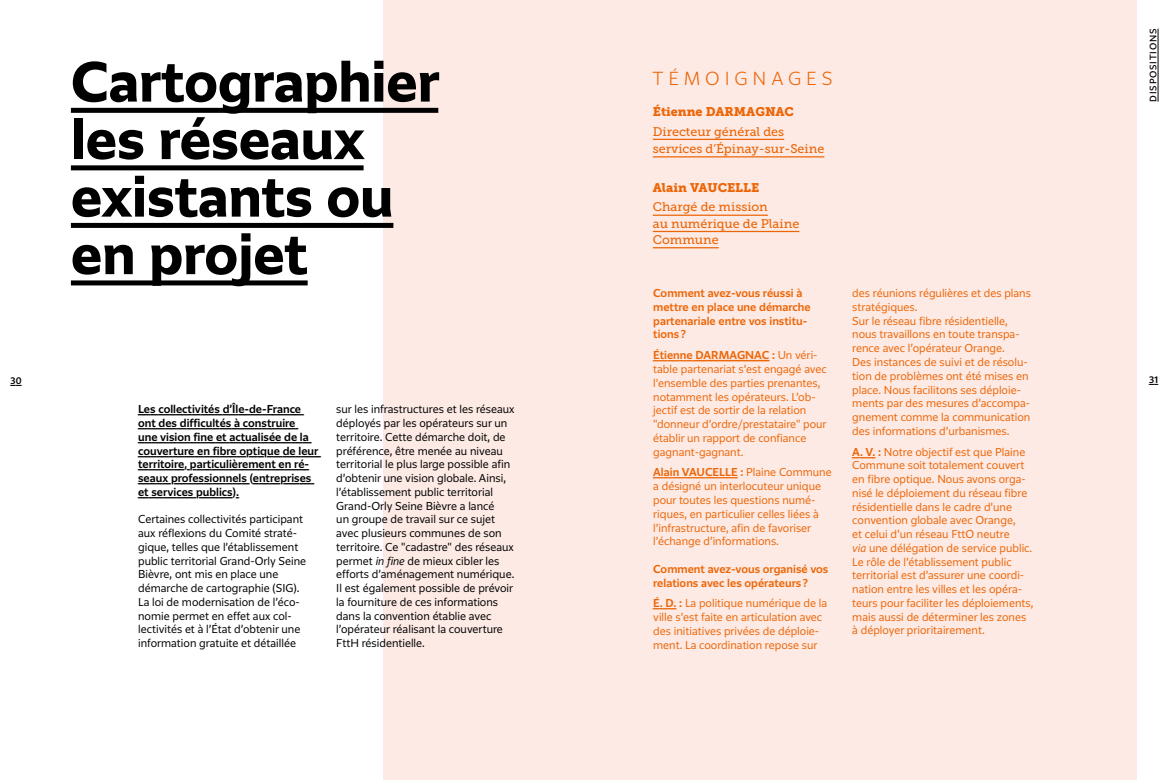
<style>
.page{position:relative;width:1170px;height:780px;background:#fff}
.page>*{position:absolute;margin:0;border:0;box-sizing:border-box;transform-origin:0 0}
.t1{font:700 52.5px/57.5px "Grand Paris";color:#000}
.t2{font:300 expanded 17.5px "Grand Paris";letter-spacing:.28em;color:#ec6608}
.t3{font:12.5px/16.2px "Museo Slab 500";color:#ec6608}
.t4{font:12.5px "Museo Slab 900";color:#ec6608}
.t5{font:300 10.62px/13.8px "Grand Paris";color:#ec6608}
.t6{font:300 10.62px/13.8px "Grand Paris";color:#000}
.t7{font:500 10.62px/13.8px "Grand Paris Und";color:#000}
.t8{font:500 10.62px/13.8px "Grand Paris";color:#ec6608}
.t9{font:500 10.62px "Grand Paris Und";color:#ec6608}
.t10{font:8.75px "Grand Paris";letter-spacing:.09em;color:#000}
.t11{font:500 8.75px "Grand Paris Und";color:#000}
.s1{font-family:"Grand Paris"}
.s2{font-family:"Grand Paris";font-weight:300}
.s3{font-family:"Grand Paris Und";font-weight:500}
.s4{font-weight:500}
.s5{font-style:italic}
</style>
<div class="page">
<div style="left:383px;top:0;width:753px;height:780px;background:#fdeae4"></div>
<hr style="left:695px;top:360px;width:74px;height:1px;background:#ec6608">
<hr style="left:652px;top:139px;width:132px;height:1px;background:#ec6608">
<hr style="left:652px;top:156px;width:172px;height:1px;background:#ec6608">
<hr style="left:652px;top:214px;width:115px;height:2px;background:#ec6608">
<hr style="left:652px;top:231px;width:147px;height:1px;background:#ec6608">
<hr style="left:652px;top:247px;width:66px;height:1px;background:#ec6608">
<div style="left:71px;top:108px;width:367px;height:5px;background:#000"></div>
<div style="left:71px;top:165px;width:292px;height:5px;background:#000"></div>
<div style="left:71px;top:223px;width:322px;height:5px;background:#000"></div>
<div style="left:71px;top:280px;width:236px;height:5px;background:#000"></div>
<hr style="left:1157px;top:29px;width:1px;height:73px;background:#000">
<h1 class="t1" style="left:71px;top:51px;width:370px">Cartographier les réseaux existants ou en projet</h1>
<h2 class="t2" style="left:652px;top:68px;width:182px">TÉMOIGNAGES</h2>
<p class="t4" style="left:652px;top:104px;width:143px">Étienne DARMAGNAC</p>
<p class="t3" style="left:652px;top:123px;width:173px;line-height:17.5px">Directeur général des services d’Épinay-sur-Seine</p>
<p class="t4" style="left:652px;top:180px;width:108px">Alain VAUCELLE</p>
<p class="t3" style="left:652px;top:199px;width:148px">Chargé de mission<br>au numérique de Plaine<br>Commune</p>
<p class="t10" style="left:1147px;top:102px;width:74px;rotate:-90deg">DISPOSITIONS</p>
<p class="t8" style="left:653px;top:286px;width:159px">Comment avez-vous réussi à mettre en place une démarche partenariale entre vos institu&shy;tions?</p>
<p class="t9" style="left:653px;top:348px;width:166px">Étienne DARMAGNAC <span class="s1">:</span> <span class="s2">Un véri-</span></p>
<p class="t5" style="left:653px;top:362px;width:175px">table partenariat s’est engagé avec l’ensemble des parties prenantes, notamment les opérateurs. L’ob&shy;jectif est de sortir de la relation "donneur d’ordre/prestataire" pour établir un rapport de confiance gagnant-gagnant.</p>
<p class="t9" style="left:653px;top:465px;width:180px">Alain VAUCELLE <span class="s1">:</span> <span class="s2">Plaine Commune</span></p>
<p class="t5" style="left:653px;top:479px;width:169px">a désigné un interlocuteur unique pour toutes les questions numé&shy;riques, en particulier celles liées à l’infrastructure, afin de favoriser l’échange d’informations.</p>
<p class="t8" style="left:653px;top:561px;width:177px">Comment avez-vous organisé vos relations avec les opérateurs?</p>
<p class="t5" style="left:653px;top:596px;width:175px"><span class="s3">É. D.</span> <span class="s4">:</span> La politique numérique de la ville s’est faite en articulation avec des initiatives privées de déploie&shy;ment. La coordination repose sur</p>
<p class="t5" style="left:852px;top:286px;width:180px">des réunions régulières et des plans stratégiques.<br>Sur le réseau fibre résidentielle, nous travaillons en toute transpa&shy;rence avec l’opérateur Orange.<br>Des instances de suivi et de résolu&shy;tion de problèmes ont été mises en place. Nous facilitons ses déploie&shy;ments par des mesures d’accompa&shy;gnement comme la communication des informations d’urbanismes.</p>
<p class="t5" style="left:852px;top:444px;width:182px"><span class="s3">A. V.</span> <span class="s4">:</span> Notre objectif est que Plaine Commune soit totalement couvert en fibre optique. Nous avons orga&shy;nisé le déploiement du réseau fibre résidentielle dans le cadre d’une convention globale avec Orange,<br>et celui d’un réseau FttO neutre<br><span class="s5">via</span> une délégation de service public.<br>Le rôle de l’établissement public territorial est d’assurer une coordi&shy;nation entre les villes et les opéra&shy;teurs pour faciliter les déploiements, mais aussi de déterminer les zones à déployer prioritairement.</p>
<p class="t11" style="left:10px;top:374px;width:13px">30</p>
<p class="t11" style="left:1148px;top:374px;width:11px">31</p>
<p class="t7" style="left:138px;top:402px;width:182px">Les collectivités d’Île-de-France ont des difficultés à construire<br>une vision fine et actualisée de la couverture en fibre optique de leur territoire, particulièrement en ré&shy;seaux professionnels (entreprises et services publics).</p>
<p class="t6" style="left:138px;top:512px;width:170px">Certaines collectivités participant aux réflexions du Comité straté&shy;gique, telles que l’établissement public territorial Grand-Orly Seine Bièvre, ont mis en place une démarche de cartographie (SIG).<br>La loi de modernisation de l’éco&shy;nomie permet en effet aux col&shy;lectivités et à l’État d’obtenir une information gratuite et détaillée</p>
<p class="t6" style="left:336px;top:402px;width:180px">sur les infrastructures et les réseaux déployés par les opérateurs sur un territoire. Cette démarche doit, de préférence, être menée au niveau territorial le plus large possible afin d’obtenir une vision globale. Ainsi, l’établissement public territorial Grand-Orly Seine Bièvre a lancé<br>un groupe de travail sur ce sujet avec plusieurs communes de son territoire. Ce "cadastre" des réseaux permet <span class="s5">in fine</span> de mieux cibler les efforts d’aménagement numérique.<br>Il est également possible de prévoir la fourniture de ces informations dans la convention établie avec l’opérateur réalisant la couverture FttH résidentielle.</p>
</div>
